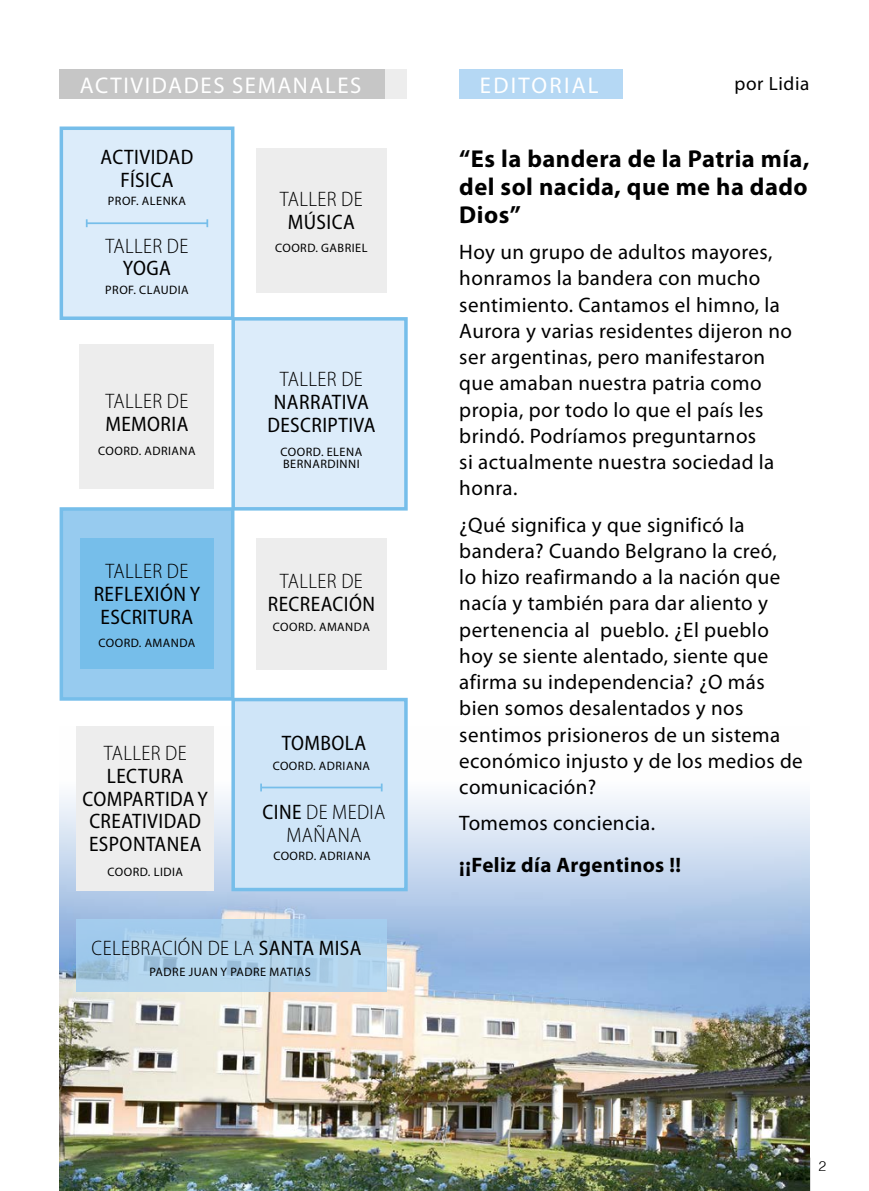
<style>
.page{position:relative;width:869px;height:1191px;background:#fff}
.page>*{position:absolute;margin:0;border:0;box-sizing:border-box;transform-origin:0 0}
.t1{font:700 24.5px/28px "Myriad Pro";letter-spacing:.02em;color:#000;text-align:justify}
.t2{font:22.75px "Myriad Pro";letter-spacing:.07em;color:#fff}
.t3{font:22.75px "Myriad Pro";letter-spacing:.1em;color:#fff}
.t4{font:21px/26.2px "Myriad Pro";letter-spacing:.02em;color:#000}
.t5{font:semi-condensed 21px/22.8px "Myriad Pro";letter-spacing:.02em;color:#000;text-align:center}
.t6{font:300 semi-condensed 21px/22.8px "Myriad Pro";letter-spacing:.02em;color:#000;text-align:center}
.t7{font:700 21px "Myriad Pro";letter-spacing:.02em;color:#000}
.t8{font:19.25px "Myriad Pro";letter-spacing:.03em;color:#000}
.t9{font:300 14px "Helvetica";color:#000}
.t10{font:12.25px/12.2px "Myriad Pro";letter-spacing:.04em;color:#000}
.s1{font-weight:400}
</style>
<div class="page">
<hr style="left:809px;top:1157px;width:1px;height:34px;background:#000">
<img style="left:59px;top:726px;width:750px;height:465px">
<div style="left:459px;top:69px;width:163px;height:30px;background:#b5d8f4"></div>
<div style="left:60px;top:69px;width:344px;height:30px;background:#c6c6c6"></div>
<div style="left:385px;top:69px;width:22px;height:30px;background:#ededed"></div>
<div style="left:60px;top:126px;width:174px;height:194px;background:#dcecfa;border:4px solid #76beea"></div>
<div style="left:60px;top:507px;width:174px;height:193px;background:#97cbef;border:4px solid #76beea"></div>
<div style="left:231px;top:317px;width:176px;height:193px;background:#dcecfa;border:4px solid #76beea"></div>
<div style="left:231px;top:698px;width:176px;height:193px;background:#cfe5f8;border:4px solid #76beea"></div>
<div style="left:256px;top:148px;width:130px;height:145px;background:#ededed"></div>
<div style="left:256px;top:538px;width:130px;height:132px;background:#ededed"></div>
<div style="left:80px;top:344px;width:134px;height:145px;background:#ededed"></div>
<div style="left:80px;top:538px;width:134px;height:131px;background:#76beea"></div>
<div style="left:76px;top:726px;width:138px;height:165px;background:#ededed"></div>
<svg style="left:76px;top:919px;width:310px;height:72px;background:#add0ea"></svg>
<hr style="left:261px;top:786px;width:120px;height:2px;background:#76beea">
<svg style="left:260px;top:783px;width:2px;height:8px"></svg>
<svg style="left:380px;top:783px;width:2px;height:8px"></svg>
<hr style="left:87px;top:222px;width:120px;height:2px;background:#76beea">
<svg style="left:86px;top:219px;width:2px;height:8px"></svg>
<svg style="left:206px;top:219px;width:2px;height:8px"></svg>
<p class="t2" style="left:80px;top:71px;width:283px">ACTIVIDADES SEMANALES</p>
<p class="t3" style="left:479px;top:71px;width:120px">EDITORIAL</p>
<p class="t8" style="left:734px;top:72px;width:76px">por Lidia</p>
<p class="t5" style="left:101px;top:146px;width:94px">ACTIVIDAD<br>FÍSICA</p>
<p class="t10" style="left:108px;top:195px;width:80px">PROF. ALENKA</p>
<p class="t6" style="left:105px;top:235px;width:84px">TALLER DE</p>
<p class="t5" style="left:123px;top:257px;width:49px">YOGA</p>
<p class="t10" style="left:105px;top:283px;width:85px">PROF. CLAUDIA</p>
<p class="t6" style="left:105px;top:390px;width:84px">TALLER DE</p>
<p class="t5" style="left:105px;top:413px;width:85px">MEMORIA</p>
<p class="t10" style="left:98px;top:444px;width:99px">COORD. ADRIANA</p>
<p class="t6" style="left:105px;top:560px;width:84px">TALLER DE</p>
<p class="t5" style="left:94px;top:583px;width:108px">REFLEXIÓN Y<br>ESCRITURA</p>
<p class="t10" style="left:98px;top:636px;width:98px">COORD. AMANDA</p>
<p class="t6" style="left:104px;top:742px;width:84px">TALLER DE</p>
<p class="t5" style="left:82px;top:765px;width:127px">LECTURA<br>COMPARTIDA Y<br>CREATIVIDAD<br>ESPONTANEA</p>
<p class="t10" style="left:107px;top:865px;width:77px">COORD. LIDIA</p>
<p class="t6" style="left:280px;top:188px;width:84px">TALLER DE</p>
<p class="t5" style="left:287px;top:211px;width:69px">MÚSICA</p>
<p class="t10" style="left:275px;top:242px;width:94px">COORD. GABRIEL</p>
<p class="t6" style="left:280px;top:368px;width:84px">TALLER DE</p>
<p class="t5" style="left:267px;top:391px;width:110px">NARRATIVA<br>DESCRIPTIVA</p>
<p class="t10" style="left:280px;top:445px;width:83px">COORD. ELENA<br>BERNARDINNI</p>
<p class="t6" style="left:280px;top:570px;width:84px">TALLER DE</p>
<p class="t5" style="left:268px;top:593px;width:109px">RECREACIÓN</p>
<p class="t10" style="left:273px;top:620px;width:98px">COORD. AMANDA</p>
<p class="t5" style="left:282px;top:732px;width:86px">TOMBOLA</p>
<p class="t10" style="left:272px;top:759px;width:99px">COORD. ADRIANA</p>
<p class="t6" style="left:262px;top:801px;width:124px"><span class="s1">CINE</span> DE MEDIA<br>MAÑANA</p>
<p class="t10" style="left:273px;top:849px;width:99px">COORD. ADRIANA</p>
<p class="t6" style="left:92px;top:937px;width:271px">CELEBRACIÓN DE LA <span class="s1">SANTA MISA</span></p>
<p class="t10" style="left:149px;top:965px;width:163px">PADRE JUAN Y PADRE MATIAS</p>
<p class="t1" style="left:459px;top:145px;width:351px">“Es la bandera de la Patria mía, del sol nacida, que me ha dado Dios”</p>
<p class="t4" style="left:459px;top:239px;width:334px">Hoy un grupo de adultos mayores, honramos la bandera con mucho sentimiento. Cantamos el himno, la<br>Aurora y varias residentes dijeron no ser argentinas, pero manifestaron que amaban nuestra patria como propia, por todo lo que el país les brindó. Podríamos preguntarnos<br>si actualmente nuestra sociedad la honra.</p>
<p class="t4" style="left:459px;top:511px;width:345px">¿Qué significa y que significó la bandera? Cuando Belgrano la creó,<br>lo hizo reafirmando a la nación que nacía y también para dar aliento y pertenencia al pueblo. ¿El pueblo hoy se siente alentado, siente que afirma su independencia? ¿O más bien somos desalentados y nos sentimos prisioneros de un sistema económico injusto y de los medios de comunicación?</p>
<p class="t4" style="left:459px;top:810px;width:197px">Tomemos conciencia.</p>
<p class="t7" style="left:459px;top:852px;width:223px">¡¡Feliz día Argentinos !!</p>
<p class="t9" style="left:818px;top:1157px;width:9px">2</p>
</div>
